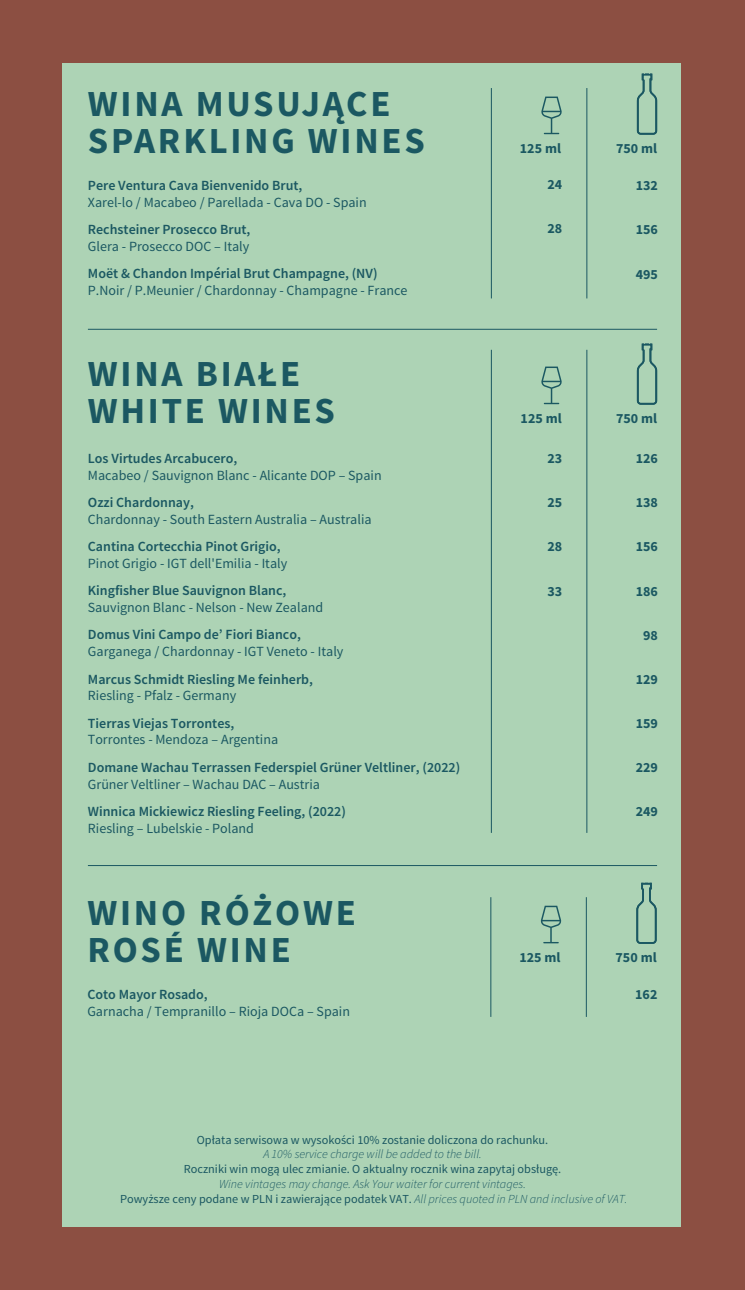
<style>
.page{position:relative;width:745px;height:1290px;background:#fff}
.page>*{position:absolute;margin:0;border:0;box-sizing:border-box;transform-origin:0 0}
.t1{font:700 36.75px/36.8px "Source Sans Pro";letter-spacing:.075em;color:#1b5862}
.t2{font:14px "Source Sans Pro";color:#1b5862}
.t3{font:600 14px "Source Sans Pro";color:#1b5862}
.t4{font:700 14px "Source Sans Pro";color:#1b5862}
.t5{font:italic 300 12.25px/14.7px "Source Sans Pro";color:#1b5862;text-align:center}
.t6{font:12.25px "Source Sans Pro";color:#1b5862}
.s1{font-weight:400;font-style:normal}
</style>
<div class="page">
<div style="left:0;top:0;width:744px;height:1290px;background:#8c4f42"></div>
<div style="left:62px;top:63px;width:618px;height:1164px;background:#add3b5"></div>
<hr style="left:586px;top:88px;width:1px;height:210px;background:#1b5862">
<hr style="left:586px;top:350px;width:1px;height:483px;background:#1b5862">
<hr style="left:490px;top:88px;width:1px;height:210px;background:#1b5862">
<hr style="left:490px;top:350px;width:1px;height:483px;background:#1b5862">
<svg style="left:636px;top:73px;width:21px;height:62px"></svg>
<svg style="left:636px;top:343px;width:21px;height:62px"></svg>
<hr style="left:88px;top:329px;width:568px;height:1px;background:#1b5862">
<hr style="left:88px;top:865px;width:568px;height:1px;background:#1b5862">
<svg style="left:541px;top:97px;width:20px;height:37px"></svg>
<svg style="left:541px;top:366px;width:20px;height:38px"></svg>
<hr style="left:585px;top:897px;width:1px;height:120px;background:#1b5862">
<hr style="left:490px;top:897px;width:1px;height:120px;background:#1b5862">
<svg style="left:636px;top:882px;width:20px;height:62px"></svg>
<svg style="left:540px;top:906px;width:21px;height:37px"></svg>
<h1 class="t1" style="left:88px;top:87px;width:338px">WINA MUSUJĄCE<br>SPARKLING WINES</h1>
<p class="t3" style="left:88px;top:176px;width:216px">Pere Ventura Cava Bienvenido Brut,</p>
<p class="t2" style="left:88px;top:194px;width:280px">Xarel-lo / Macabeo / Parellada - Cava DO - Spain</p>
<p class="t3" style="left:88px;top:220px;width:164px">Rechsteiner Prosecco Brut,</p>
<p class="t2" style="left:88px;top:238px;width:163px">Glera - Prosecco DOC – Italy</p>
<p class="t3" style="left:88px;top:264px;width:291px">Moët &amp; Chandon Impérial Brut Champagne, (NV)</p>
<p class="t2" style="left:88px;top:282px;width:321px">P.Noir / P.Meunier / Chardonnay - Champagne - France</p>
<h1 class="t1" style="left:88px;top:357px;width:248px">WINA BIAŁE<br>WHITE WINES</h1>
<p class="t3" style="left:88px;top:449px;width:151px">Los Virtudes Arcabucero,</p>
<p class="t2" style="left:88px;top:466px;width:295px">Macabeo / Sauvignon Blanc - Alicante DOP – Spain</p>
<p class="t3" style="left:88px;top:493px;width:107px">Ozzi Chardonnay,</p>
<p class="t2" style="left:88px;top:511px;width:285px">Chardonnay - South Eastern Australia – Australia</p>
<p class="t3" style="left:88px;top:537px;width:194px">Cantina Cortecchia Pinot Grigio,</p>
<p class="t2" style="left:88px;top:555px;width:201px">Pinot Grigio - IGT dell'Emilia - Italy</p>
<p class="t3" style="left:88px;top:581px;width:200px">Kingfisher Blue Sauvignon Blanc,</p>
<p class="t2" style="left:88px;top:599px;width:237px">Sauvignon Blanc - Nelson - New Zealand</p>
<p class="t3" style="left:88px;top:626px;width:214px">Domus Vini Campo de’ Fiori Bianco,</p>
<p class="t2" style="left:88px;top:643px;width:257px">Garganega / Chardonnay - IGT Veneto - Italy</p>
<p class="t3" style="left:88px;top:670px;width:226px">Marcus Schmidt Riesling Me feinherb,</p>
<p class="t2" style="left:88px;top:687px;width:150px">Riesling - Pfalz - Germany</p>
<p class="t3" style="left:88px;top:714px;width:148px">Tierras Viejas Torrontes,</p>
<p class="t2" style="left:88px;top:731px;width:192px">Torrontes - Mendoza – Argentina</p>
<p class="t3" style="left:88px;top:758px;width:373px">Domane Wachau Terrassen Federspiel Grüner Veltliner, (2022)</p>
<p class="t2" style="left:88px;top:775px;width:233px">Grüner Veltliner – Wachau DAC – Austria</p>
<p class="t3" style="left:88px;top:802px;width:259px">Winnica Mickiewicz Riesling Feeling, (2022)</p>
<p class="t2" style="left:88px;top:819px;width:167px">Riesling – Lubelskie - Poland</p>
<h1 class="t1" style="left:87px;top:896px;width:270px">WINO RÓŻOWE<br>ROSÉ WINE</h1>
<p class="t3" style="left:87px;top:985px;width:122px">Coto Mayor Rosado,</p>
<p class="t2" style="left:87px;top:1003px;width:264px">Garnacha / Tempranillo – Rioja DOCa – Spain</p>
<p class="t4" style="left:519px;top:139px;width:43px">125 ml</p>
<p class="t4" style="left:615px;top:139px;width:43px">750 ml</p>
<p class="t4" style="left:547px;top:175px;width:16px">24</p>
<p class="t4" style="left:547px;top:219px;width:16px">28</p>
<p class="t4" style="left:635px;top:177px;width:24px">132</p>
<p class="t4" style="left:635px;top:221px;width:24px">156</p>
<p class="t4" style="left:635px;top:265px;width:24px">495</p>
<p class="t4" style="left:520px;top:409px;width:43px">125 ml</p>
<p class="t4" style="left:615px;top:409px;width:43px">750 ml</p>
<p class="t4" style="left:547px;top:450px;width:16px">23</p>
<p class="t4" style="left:547px;top:494px;width:16px">25</p>
<p class="t4" style="left:547px;top:538px;width:16px">28</p>
<p class="t4" style="left:547px;top:582px;width:16px">33</p>
<p class="t4" style="left:635px;top:450px;width:24px">126</p>
<p class="t4" style="left:635px;top:494px;width:24px">138</p>
<p class="t4" style="left:635px;top:538px;width:24px">156</p>
<p class="t4" style="left:635px;top:582px;width:24px">186</p>
<p class="t4" style="left:642px;top:626px;width:16px">98</p>
<p class="t4" style="left:635px;top:670px;width:24px">129</p>
<p class="t4" style="left:635px;top:714px;width:24px">159</p>
<p class="t4" style="left:635px;top:758px;width:24px">229</p>
<p class="t4" style="left:635px;top:802px;width:24px">249</p>
<p class="t4" style="left:519px;top:948px;width:43px">125 ml</p>
<p class="t4" style="left:615px;top:948px;width:43px">750 ml</p>
<p class="t4" style="left:634px;top:986px;width:24px">162</p>
<p class="t6" style="left:197px;top:1132px;width:352px">Opłata serwisowa w wysokości 10% zostanie doliczona do rachunku.</p>
<p class="t5" style="left:263px;top:1147px;width:220px">A 10% service charge will be added to the bill.</p>
<p class="t6" style="left:184px;top:1161px;width:379px">Roczniki win mogą ulec zmianie. O aktualny rocznik wina zapytaj obsługę.</p>
<p class="t5" style="left:120px;top:1176px;width:508px">Wine vintages may change. Ask Your waiter for current vintages.<br><span class="s1">Powyższe ceny podane w PLN i zawierające podatek VAT.</span> All prices quoted in PLN and inclusive of VAT.</p>
</div>
